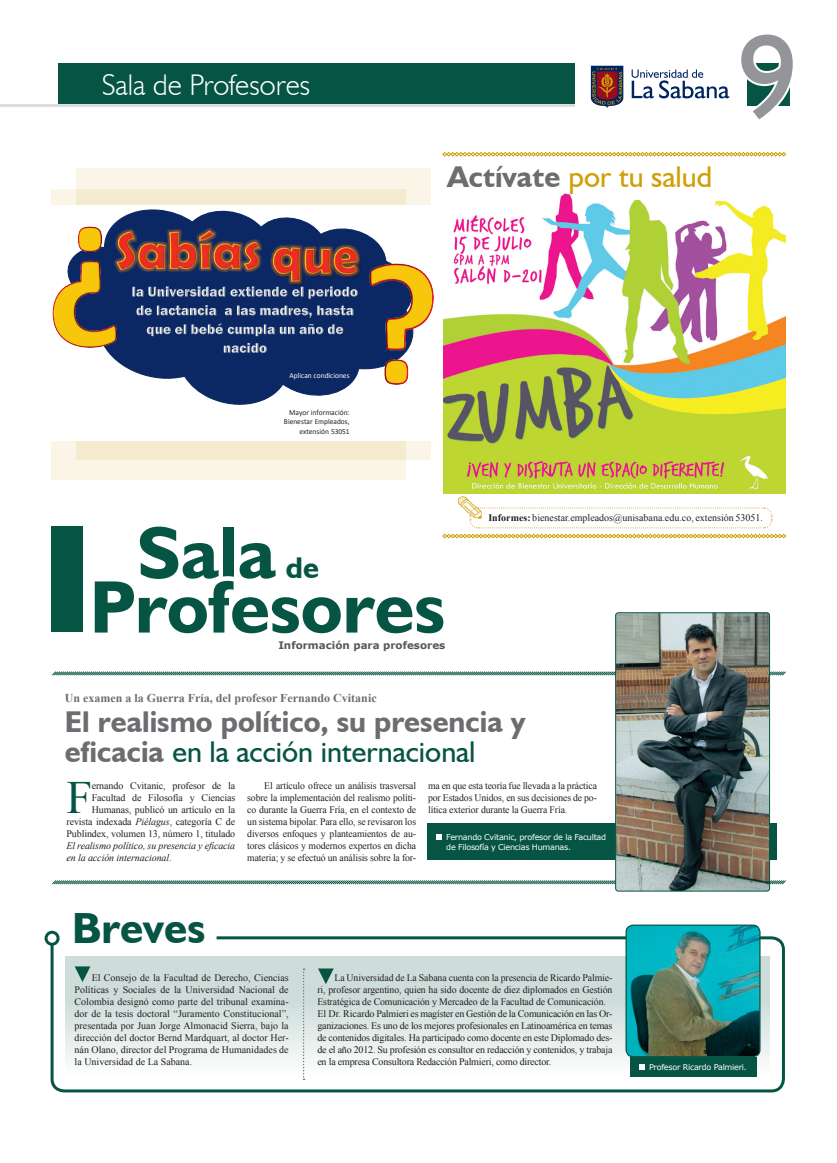
<style>
.page{position:relative;width:837px;height:1163px;background:#fff}
.page>*{position:absolute;margin:0;border:0;box-sizing:border-box;transform-origin:0 0}
.t1{font:120px "Humanist 521 BT";color:#939598}
.t2{font:700 74.8px "Humanist 521 BT";color:#065544}
.t3{font:700 74.1px "Humanist 521 BT";color:#065544}
.t4{font:46.2px "Times New Roman";color:#065544}
.t5{font:700 43.5px "Humanist 521 BT";color:#065544}
.t6{font:700 30px/30px "Humanist 521 BT";color:#6c6d70}
.t7{font:30px "Humanist 521 BT";color:#d0a00a}
.t8{font:700 30px "Humanist 521 BT";color:#065544}
.t9{font:300 29.9px "Humanist 521 BT";color:#fff}
.t10{font:700 12px "Times New Roman";color:#6c6d70}
.t11{font:700 10.3px "Verdana";color:#57585a}
.t12{font:10px/12px "Times New Roman";letter-spacing:-.01em;color:#231f20;text-align:justify}
.t13{font:italic 10px/12px "Times New Roman";letter-spacing:-.01em;color:#231f20}
.t14{font:8px/9.6px "Verdana";letter-spacing:-.03em;color:#fff}
.t15{font:7.7px/9.3px "Calibri";color:#231f20;text-align:right}
.t16{font:7.7px "Calibri";color:#fff}
.s1{font-weight:700;color:#6c6d70}
.s2{font-weight:700}
.s3{font-weight:400;color:#065544}
.s4{font-style:italic}
.s5{font-style:normal}
</style>
<div class="page">
<svg style="left:49px;top:934px;width:736px;height:159px"></svg>
<div style="left:45px;top:930px;width:15px;height:15px;border:3px solid #065544;border-radius:50%"></div>
<div style="left:58px;top:63px;width:516px;height:43px;background:#065544"></div>
<svg style="left:590px;top:66px;width:33px;height:42px"></svg>
<svg style="left:631px;top:69px;width:98px;height:29px"></svg>
<hr style="left:0;top:104px;width:574px;height:2px;background:#dcdddf">
<img style="left:444px;top:193px;width:341px;height:300px">
<div style="left:51px;top:189px;width:355px;height:31px;background:#faf5e6"></div>
<div style="left:76px;top:428px;width:354px;height:31px;background:#faf5e6"></div>
<svg style="left:76px;top:168px;width:354px;height:37px;background:#f7f1dd"></svg>
<svg style="left:51px;top:440px;width:355px;height:40px;background:#f7f1dc"></svg>
<div style="left:51px;top:205px;width:384px;height:235px;background:#fff"></div>
<svg style="left:191px;top:385px;width:159px;height:20px"></svg>
<svg style="left:82px;top:316px;width:320px;height:69px"></svg>
<img style="left:53px;top:230px;width:63px;height:117px">
<img style="left:369px;top:265px;width:64px;height:119px">
<img style="left:80px;top:209px;width:155px;height:107px">
<img style="left:235px;top:212px;width:174px;height:116px">
<img style="left:133px;top:286px;width:224px;height:67px">
<svg style="left:442px;top:152px;width:343px;height:4px"></svg>
<svg style="left:442px;top:496px;width:343px;height:149px"></svg>
<div style="left:51px;top:526px;width:31px;height:105px;background:#065544"></div>
<svg style="left:69px;top:934px;width:142px;height:17px"></svg>
<div style="left:66px;top:955px;width:703px;height:121px;background:linear-gradient(to bottom,#c2d5d1,#f6f9f8)"></div>
<svg style="left:75px;top:966px;width:15px;height:15px"></svg>
<img style="left:626px;top:925px;width:133px;height:131px">
<div style="left:625px;top:924px;width:135px;height:133px;border:1px solid #065544;border-radius:7px"></div>
<div style="left:629px;top:1057px;width:127px;height:19px;background:#065544"></div>
<svg style="left:639px;top:1064px;width:5px;height:5px"></svg>
<svg style="left:318px;top:968px;width:15px;height:16px"></svg>
<div style="left:427px;top:823px;width:349px;height:37px;background:#065544"></div>
<svg style="left:52px;top:670px;width:734px;height:6px"></svg>
<svg style="left:52px;top:879px;width:734px;height:5px"></svg>
<svg style="left:436px;top:834px;width:6px;height:5px"></svg>
<img style="left:615px;top:612px;width:154px;height:277px">
<div style="left:615px;top:612px;width:154px;height:279px;border:1px solid #065544;border-radius:3px"></div>
<svg style="left:303px;top:968px;width:1px;height:111px"></svg>
<svg style="left:747px;top:63px;width:43px;height:43px"></svg>
<h3 class="t9" style="left:102px;top:66px;width:210px">Sala de Profesores</h3>
<p class="t16" style="left:289px;top:370px;width:61px">Aplican condiciones</p>
<p class="t15" style="left:284px;top:408px;width:67px">Mayor información:<br>Bienestar Empleados, extensión 53051</p>
<h3 class="t7" style="left:447px;top:158px;width:266px"><span class="s1">Actívate</span> por tu salud</h3>
<h1 class="t1" style="left:736px;top:3px;width:62px">9</h1>
<p class="t12" style="left:488px;top:511px;width:276px"><span class="s2">Informes:</span> bienestar.empleados@unisabana.edu.co, extensión 53051.</p>
<h3 class="t3" style="left:136px;top:506px;width:141px">Sala</h3>
<h3 class="t8" style="left:286px;top:549px;width:35px">de</h3>
<h2 class="t2" style="left:90px;top:560px;width:357px">Profesores</h2>
<p class="t11" style="left:278px;top:637px;width:168px">Información para profesores</p>
<p class="t10" style="left:65px;top:689px;width:313px">Un examen a la Guerra Fría, del profesor Fernando Cvitanic</p>
<h3 class="t6" style="left:65px;top:706px;width:462px">El realismo político, su presencia y eficacia <span class="s3">en la acción internacional</span></h3>
<h3 class="t4" style="left:66px;top:766px;width:27px">F</h3>
<p class="t12" style="left:66px;top:779px;width:170px;text-align:right">ernando Cvitanic, profesor de la Facultad de Filosofía y Ciencias Humanas, publicó un artículo en la revista indexada <span class="s4">Piélagus</span>, categoría C de Publindex, volumen 13, número 1, titulado</p>
<p class="t13" style="left:66px;top:839px;width:170px">El realismo político, su presencia y eficacia en la acción internacional<span class="s5">.</span></p>
<p class="t12" style="left:247px;top:779px;width:170px;text-indent:17px">El artículo ofrece un análisis trasversal sobre la implementación del realismo políti&shy;co durante la Guerra Fría, en el contexto de un sistema bipolar. Para ello, se revisaron los diversos enfoques y planteamientos de au&shy;tores clásicos y modernos expertos en dicha materia; y se efectuó un análisis sobre la for-</p>
<p class="t12" style="left:428px;top:779px;width:170px">ma en que esta teoría fue llevada a la práctica por Estados Unidos, en sus decisiones de po&shy;lítica exterior durante la Guerra Fría.</p>
<p class="t14" style="left:446px;top:832px;width:161px">Fernando Cvitanic, profesor de la Facultad de Filosofía y Ciencias Humanas.</p>
<h3 class="t5" style="left:72px;top:901px;width:135px">Breves</h3>
<p class="t12" style="left:75px;top:971px;width:215px;text-indent:17px">El Consejo de la Facultad de Derecho, Ciencias Políticas y Sociales de la Universidad Nacional de Colombia designó como parte del tribunal examina&shy;dor de la tesis doctoral “Juramento Constitucional”, presentada por Juan Jorge Almonacid Sierra, bajo la dirección del doctor Bernd Mardquart, al doctor Her&shy;nán Olano, director del Programa de Humanidades de la Universidad de La Sabana.</p>
<p class="t12" style="left:317px;top:971px;width:296px;text-align:left;text-indent:17px">La Universidad de La Sabana cuenta con la presencia de Ricardo Palmie&shy;ri, profesor argentino, quien ha sido docente de diez diplomados en Gestión Estratégica de Comunicación y Mercadeo de la Facultad de Comunicación.<br>El Dr. Ricardo Palmieri es magíster en Gestión de la Comunicación en las Or&shy;ganizaciones. Es uno de los mejores profesionales en Latinoamérica en temas de contenidos digitales. Ha participado como docente en este Diplomado des&shy;de el año 2012. Su profesión es consultor en redacción y contenidos, y trabaja en la empresa Consultora Redacción Palmieri, como director.</p>
<p class="t14" style="left:648px;top:1061px;width:99px">Profesor Ricardo Palmieri.</p>
</div>
